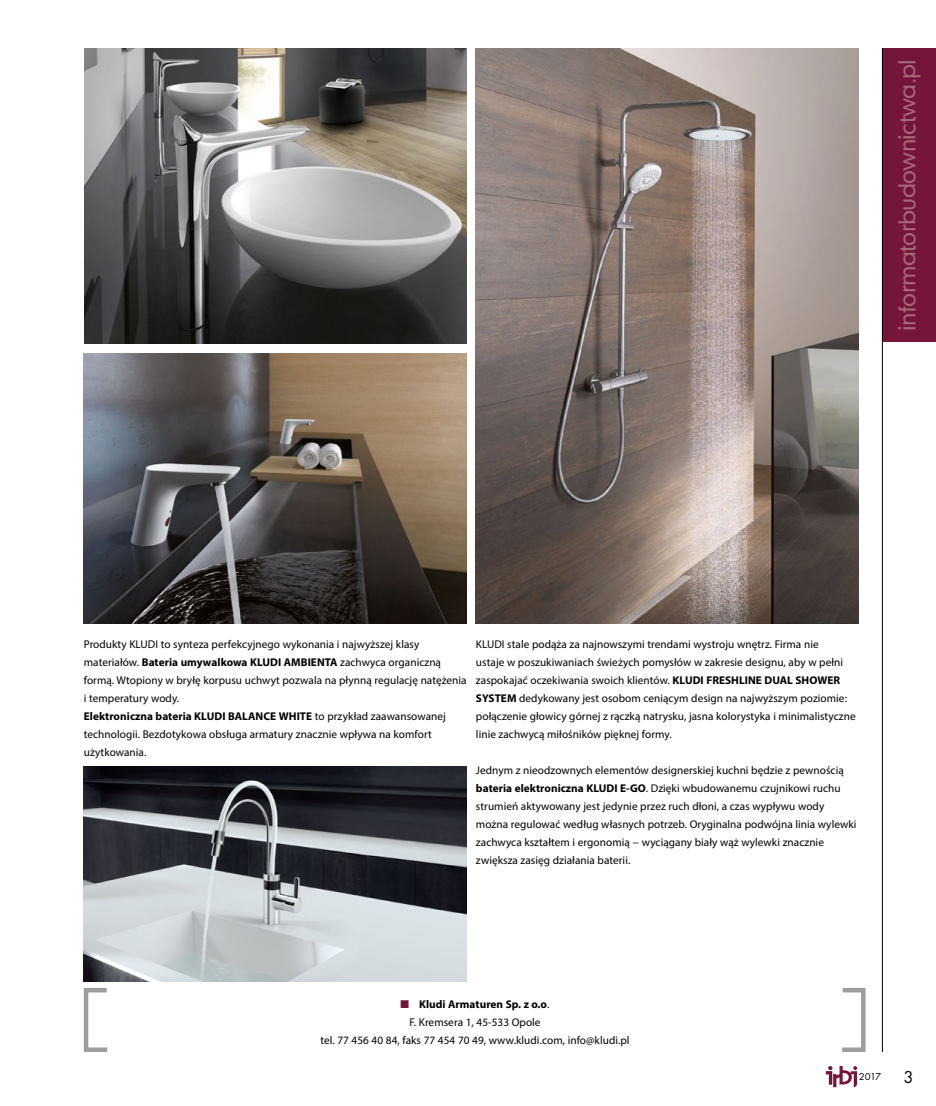
<style>
.page{position:relative;width:936px;height:1106px;background:#fff}
.page>*{position:absolute;margin:0;border:0;box-sizing:border-box;transform-origin:0 0}
.t1{font:22.5px "Geometric 706 Md EU";letter-spacing:-.03em;color:#a56877}
.t2{font:18px "Futura TEE";color:#000}
.główny{font:11.25px/18px "Myriad Pro";letter-spacing:.005em;color:#000}
.główny-2{font:700 11.25px "Myriad Pro";letter-spacing:.005em;color:#000}
.t3{font:10.5px "Futura TEE";color:#000}
.s1{font-weight:700}
.s2{color:#75153a}
.s3{font-weight:400}
</style>
<div class="page">
<div style="left:881px;top:48px;width:54px;height:293px;background:#75153a"></div>
<hr style="left:881px;top:48px;width:1px;height:1004px;background:#000">
<svg style="left:825px;top:1066px;width:32px;height:21px"></svg>
<svg style="left:83px;top:988px;width:25px;height:64px"></svg>
<svg style="left:842px;top:988px;width:24px;height:64px"></svg>
<img style="left:84px;top:766px;width:382px;height:215px">
<img style="left:84px;top:48px;width:382px;height:295px">
<img style="left:84px;top:353px;width:382px;height:270px">
<img style="left:476px;top:48px;width:382px;height:575px">
<h1 class="t1" style="left:892px;top:330px;width:273px;rotate:-90deg">informatorbudownictwa.pl</h1>
<p class="główny" style="left:84px;top:635px;width:384px">Produkty KLUDI to synteza perfekcyjnego wykonania i najwyższej klasy materiałów. <span class="s1">Bateria umywalkowa KLUDI AMBIENTA</span> zachwyca organiczną formą. Wtopiony w bryłę korpusu uchwyt pozwala na płynną regulację natężenia i temperatury wody.</p>
<p class="główny" style="left:84px;top:707px;width:363px"><span class="s1">Elektroniczna bateria KLUDI BALANCE WHITE</span> to przykład zaawansowanej technologii. Bezdotykowa obsługa armatury znacznie wpływa na komfort użytkowania.</p>
<p class="główny" style="left:476px;top:635px;width:381px">KLUDI stale podąża za najnowszymi trendami wystroju wnętrz. Firma nie<br>ustaje w poszukiwaniach świeżych pomysłów w zakresie designu, aby w pełni zaspokajać oczekiwania swoich klientów. <span class="s1">KLUDI FRESHLINE DUAL SHOWER SYSTEM</span> dedykowany jest osobom ceniącym design na najwyższym poziomie: połączenie głowicy górnej z rączką natrysku, jasna kolorystyka i minimalistyczne linie zachwycą miłośników pięknej formy.</p>
<p class="główny" style="left:476px;top:761px;width:382px">Jednym z nieodzownych elementów designerskiej kuchni będzie z pewnością <span class="s1">bateria elektroniczna KLUDI E-GO</span>. Dzięki wbudowanemu czujnikowi ruchu strumień aktywowany jest jedynie przez ruch dłoni, a czas wypływu wody można regulować według własnych potrzeb. Oryginalna podwójna linia wylewki zachwyca kształtem i ergonomią − wyciągany biały wąż wylewki znacznie zwiększa zasięg działania baterii.</p>
<p class="główny-2" style="left:400px;top:997px;width:150px"><span class="s2">■</span> Kludi Armaturen Sp. z o.o<span class="s3">.</span></p>
<p class="główny" style="left:409px;top:1013px;width:133px">F. Kremsera 1, 45-533 Opole</p>
<p class="główny" style="left:320px;top:1031px;width:311px">tel. 77 456 40 84, faks 77 454 70 49, www.kludi.com, info@kludi.pl</p>
<p class="t3" style="left:858px;top:1070px;width:24px">2017</p>
<p class="t2" style="left:903px;top:1065px;width:12px">3</p>
</div>
